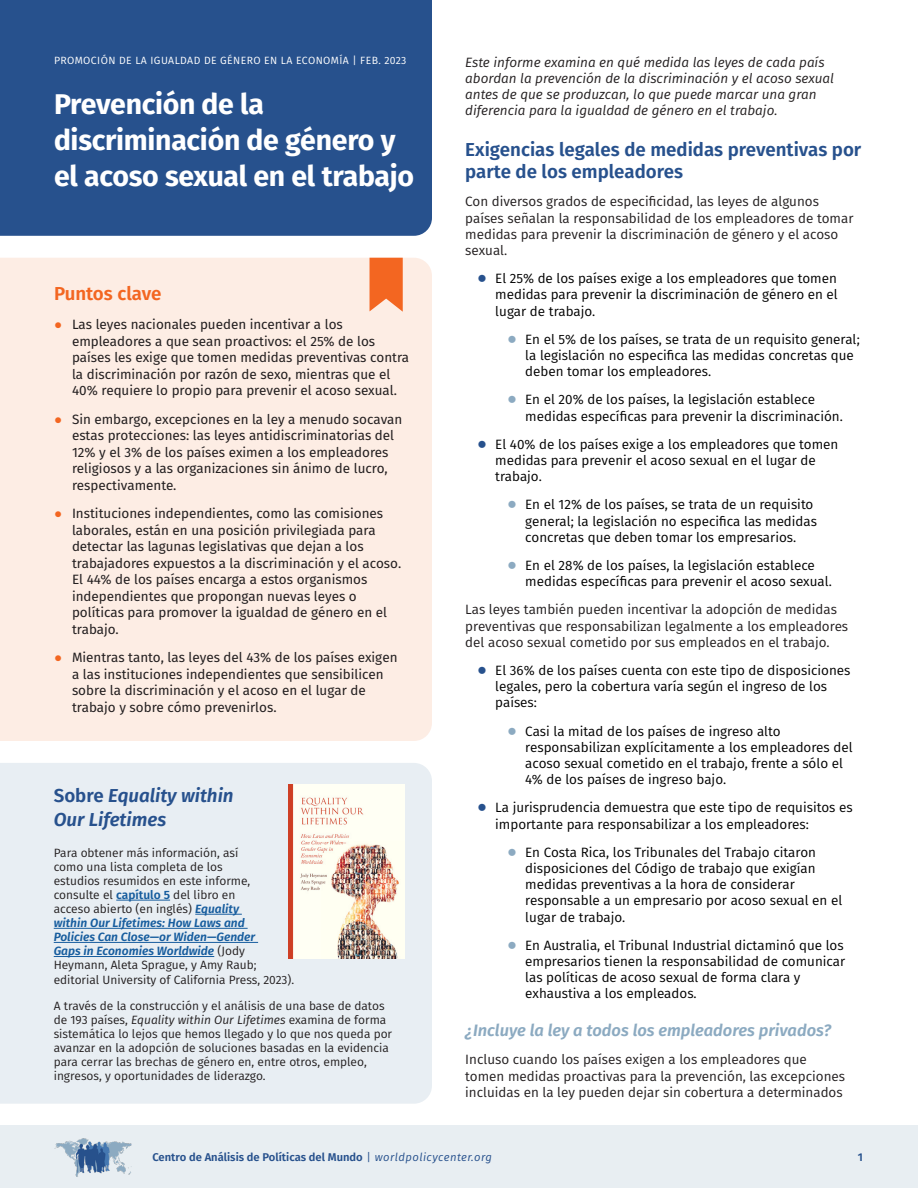
<style>
.page{position:relative;width:918px;height:1188px;background:#fff}
.page>*{position:absolute;margin:0;border:0;box-sizing:border-box;transform-origin:0 0}
.Fact_Sheet_Title{font:700 28.5px/36px "Fira Sans";letter-spacing:-.01em;color:#fff}
.Header_1{font:600 18.75px/22.5px "Fira Sans";color:#27518d}
.Header_1-2{font:italic 600 18.75px/24px "Fira Sans";color:#27518d}
.Header_1-3{font:600 18.75px "Fira Sans";letter-spacing:-.005em;color:#f36621}
.Header_2{font:italic 600 16.5px "Fira Sans";color:#8caac1}
.t1{font:13.5px/16.2px "Fira Sans";color:#000}
.t2{font:13.5px/16.5px "Fira Sans";color:#231f20}
.t3{font:13.5px/16.2px "Fira Sans";color:#231f20}
.t4{font:italic 13.5px/16.2px "Fira Sans";color:#231f20}
.t5{font:12px/14.1px "Fira Sans";color:#231f20}
.t6{font:600 11.25px "Fira Sans";color:#27518d}
.t7{font:10.5px "Fira Sans";letter-spacing:.04em;color:#fff}
.s1{font-family:"Arial";font-weight:700;color:#f36621}
.s2{font-style:normal}
.s3{font-weight:600;color:#175d9e}
.s4{font-weight:600;font-style:italic;color:#175d9e}
.s5{font-style:italic}
.s6{font-family:"Arial";font-weight:700;font-size:16.5px;color:#27518d}
.s7{font-family:"Arial";font-weight:700;font-size:16.5px;color:#8caac1}
.s8{font-weight:400}
.s9{font-weight:400;font-style:italic}
</style>
<div class="page">
<div style="left:0;top:1125px;width:918px;height:63px;background:#e8eef2"></div>
<img style="left:54px;top:1138px;width:78px;height:39px">
<div style="left:0;top:0;width:432px;height:236px;background:#27518d"></div>
<div style="left:0;top:763px;width:432px;height:341px;background:#e8eef3"></div>
<hr style="left:116px;top:900px;width:54px;height:1px;background:#175d9e">
<hr style="left:195px;top:914px;width:47px;height:1px;background:#175d9e">
<hr style="left:54px;top:928px;width:194px;height:1px;background:#175d9e">
<hr style="left:54px;top:942px;width:204px;height:1px;background:#175d9e">
<hr style="left:54px;top:956px;width:160px;height:1px;background:#175d9e">
<img style="left:288px;top:784px;width:117px;height:175px">
<div style="left:0;top:258px;width:432px;height:483px;background:#fdede4"></div>
<svg style="left:369px;top:258px;width:34px;height:54px;background:#f4793d"></svg>
<p class="t7" style="left:54px;top:52px;width:354px">PROMOCIÓN DE LA IGUALDAD DE GÉNERO EN LA ECONOMÍA | FEB. 2023</p>
<p class="Fact_Sheet_Title" style="left:54px;top:84px;width:362px">Prevención de la discriminación de género y el acoso sexual en el trabajo</p>
<p class="Header_1-3" style="left:54px;top:278px;width:109px">Puntos clave</p>
<p class="t2" style="left:72px;top:316px;width:339px;text-indent:-18px"><span class="s1">●</span> Las leyes nacionales pueden incentivar a los empleadores a que sean proactivos: el 25% de los países les exige que tomen medidas preventivas contra la discriminación por razón de sexo, mientras que el 40% requiere lo propio para prevenir el acoso sexual.</p>
<p class="t2" style="left:72px;top:410px;width:332px;text-indent:-18px"><span class="s1">●</span> Sin embargo, excepciones en la ley a menudo socavan estas protecciones: las leyes antidiscriminatorias del 12% y el 3% de los países eximen a los empleadores religiosos y a las organizaciones sin ánimo de lucro, respectivamente.</p>
<p class="t2" style="left:72px;top:505px;width:331px;text-indent:-18px"><span class="s1">●</span> Instituciones independientes, como las comisiones laborales, están en una posición privilegiada para detectar las lagunas legislativas que dejan a los trabajadores expuestos a la discriminación y el acoso.<br>El 44% de los países encarga a estos organismos independientes que propongan nuevas leyes o políticas para promover la igualdad de género en el trabajo.</p>
<p class="t2" style="left:72px;top:649px;width:327px;text-indent:-18px"><span class="s1">●</span> Mientras tanto, las leyes del 43% de los países exigen a las instituciones independientes que sensibilicen sobre la discriminación y el acoso en el lugar de trabajo y sobre cómo prevenirlos.</p>
<p class="Header_1-2" style="left:54px;top:782px;width:181px"><span class="s2">Sobre</span> Equality within<br>Our Lifetimes</p>
<p class="t5" style="left:54px;top:845px;width:242px">Para obtener más información, así<br>como una lista completa de los<br>estudios resumidos en este informe, consulte el <span class="s3">capítulo 5</span> del libro en<br>acceso abierto (en inglés) <span class="s4">Equality<br>within Our Lifetimes: How Laws and<br>Policies Can Close—or Widen—Gender<br>Gaps in Economies Worldwide</span> (Jody Heymann, Aleta Sprague, y Amy Raub; editorial University of California Press, 2023).</p>
<p class="t5" style="left:54px;top:998px;width:340px">A través de la construcción y el análisis de una base de datos de 193 países, <span class="s5">Equality within Our Lifetimes</span> examina de forma sistemática lo lejos que hemos llegado y lo que nos queda por avanzar en la adopción de soluciones basadas en la evidencia para cerrar las brechas de género en, entre otros, empleo, ingresos, y oportunidades de liderazgo.</p>
<p class="t4" style="left:465px;top:54px;width:370px">Este informe examina en qué medida las leyes de cada país abordan la prevención de la discriminación y el acoso sexual antes de que se produzcan, lo que puede marcar una gran diferencia para la igualdad de género en el trabajo.</p>
<p class="Header_1" style="left:465px;top:137px;width:398px">Exigencias legales de medidas preventivas por parte de los empleadores</p>
<p class="t3" style="left:465px;top:193px;width:390px">Con diversos grados de especificidad, las leyes de algunos países señalan la responsabilidad de los empleadores de tomar medidas para prevenir la discriminación de género y el acoso sexual.</p>
<p class="t1" style="left:495px;top:270px;width:344px;text-align:justify;text-indent:-18px"><span class="s6">●</span> El 25% de los países exige a los empleadores que tomen medidas para prevenir la discriminación de género en el lugar de trabajo.</p>
<p class="t1" style="left:525px;top:331px;width:336px;text-indent:-18px"><span class="s7">●</span> En el 5% de los países, se trata de un requisito general; la legislación no especifica las medidas concretas que deben tomar los empleadores.</p>
<p class="t1" style="left:525px;top:391px;width:319px;text-indent:-18px"><span class="s7">●</span> En el 20% de los países, la legislación establece medidas específicas para prevenir la discriminación.</p>
<p class="t1" style="left:495px;top:436px;width:345px;text-indent:-18px"><span class="s6">●</span> El 40% de los países exige a los empleadores que tomen medidas para prevenir el acoso sexual en el lugar de trabajo.</p>
<p class="t1" style="left:525px;top:496px;width:293px;text-indent:-18px"><span class="s7">●</span> En el 12% de los países, se trata de un requisito general; la legislación no especifica las medidas concretas que deben tomar los empresarios.</p>
<p class="t1" style="left:525px;top:557px;width:308px;text-indent:-18px"><span class="s7">●</span> En el 28% de los países, la legislación establece medidas específicas para prevenir el acoso sexual.</p>
<p class="t3" style="left:465px;top:601px;width:384px">Las leyes también pueden incentivar la adopción de medidas preventivas que responsabilizan legalmente a los empleadores del acoso sexual cometido por sus empleados en el trabajo.</p>
<p class="t1" style="left:495px;top:662px;width:357px;text-indent:-18px"><span class="s6">●</span> El 36% de los países cuenta con este tipo de disposiciones legales, pero la cobertura varía según el ingreso de los países:</p>
<p class="t1" style="left:525px;top:723px;width:329px;text-indent:-18px"><span class="s7">●</span> Casi la mitad de los países de ingreso alto responsabilizan explícitamente a los empleadores del acoso sexual cometido en el trabajo, frente a sólo el 4% de los países de ingreso bajo.</p>
<p class="t1" style="left:495px;top:799px;width:359px;text-indent:-18px"><span class="s6">●</span> La jurisprudencia demuestra que este tipo de requisitos es importante para responsabilizar a los empleadores:</p>
<p class="t1" style="left:525px;top:844px;width:319px;text-indent:-18px"><span class="s7">●</span> En Costa Rica, los Tribunales del Trabajo citaron disposiciones del Código de trabajo que exigían medidas preventivas a la hora de considerar responsable a un empresario por acoso sexual en el lugar de trabajo.</p>
<p class="t1" style="left:525px;top:937px;width:321px;text-indent:-18px"><span class="s7">●</span> En Australia, el Tribunal Industrial dictaminó que los empresarios tienen la responsabilidad de comunicar las políticas de acoso sexual de forma clara y exhaustiva a los empleados.</p>
<p class="Header_2" style="left:465px;top:1017px;width:367px">¿Incluye la ley a todos los empleadores privados?</p>
<p class="t3" style="left:465px;top:1051px;width:381px">Incluso cuando los países exigen a los empleadores que tomen medidas proactivas para la prevención, las excepciones incluidas en la ley pueden dejar sin cobertura a determinados</p>
<p class="t6" style="left:152px;top:1148px;width:341px">Centro de Análisis de Políticas del Mundo <span class="s8">|</span> <span class="s9">worldpolicycenter.org</span></p>
<p class="t6" style="left:858px;top:1148px;width:7px">1</p>
</div>
